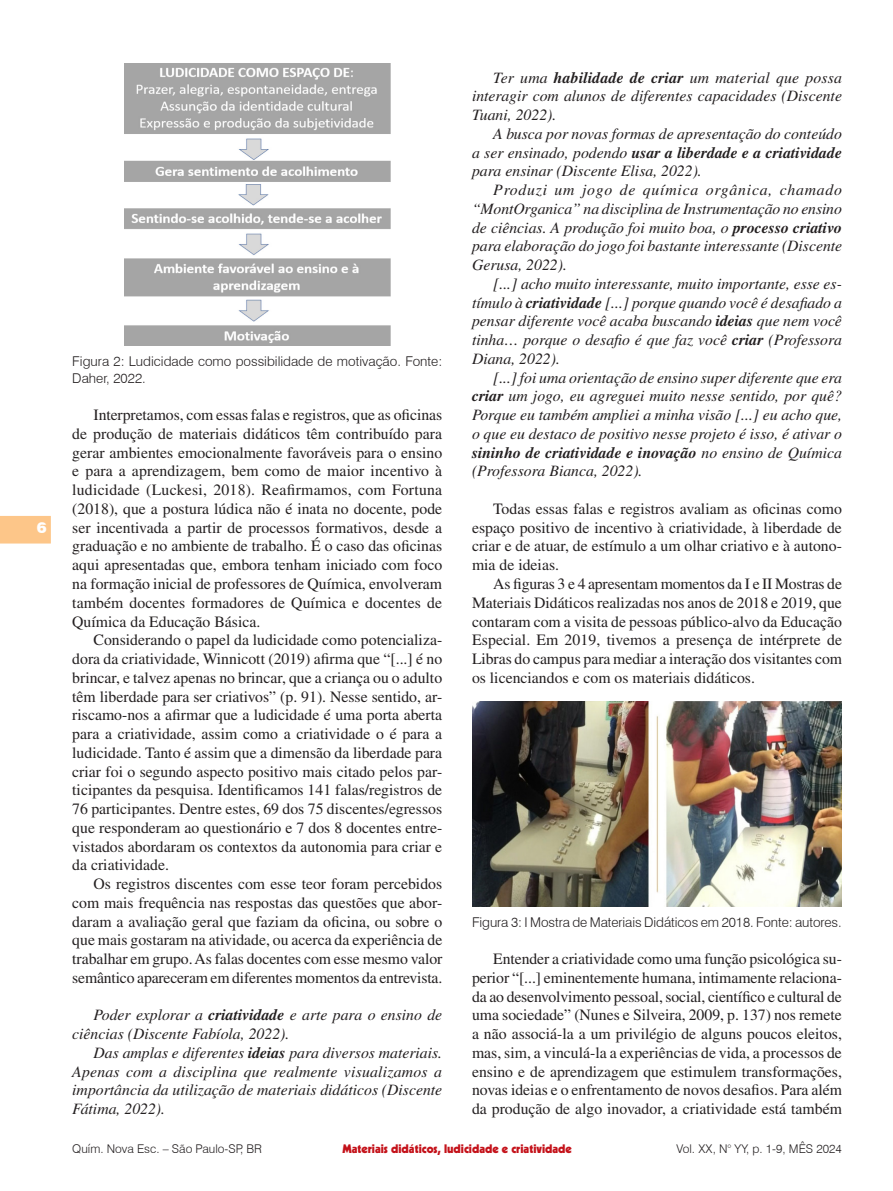
<style>
.page{position:relative;width:893px;height:1191px;background:#fff}
.page>*{position:absolute;margin:0;border:0;box-sizing:border-box;transform-origin:0 0}
.t1{font:15.75px/18.8px "Times LT Std";color:#231f20;text-align:justify}
.t2{font:italic 15.75px/18.8px "Times LT Std";color:#231f20;text-align:justify}
.t3{font:900 15px "Swiss 721 BT";color:#fff}
.Figura{font:300 13.5px/16.2px "Swiss 721 BT";color:#231f20}
.t4{font:300 12px "Swiss 721 BT";color:#231f20}
.t5{font:900 12px "Kabel LT Std";color:#c4121a}
.s1{font-weight:700}
</style>
<div class="page">
<svg style="left:0;top:516px;width:51px;height:27px"></svg>
<img style="left:124px;top:64px;width:266px;height:281px">
<img style="left:472px;top:701px;width:370px;height:205px">
<p class="t3" style="left:37px;top:518px;width:11px">6</p>
<p class="Figura" style="left:72px;top:353px;width:371px">Figura 2: Ludicidade como possibilidade de motivação. Fonte:<br>Daher, 2022.</p>
<p class="t1" style="left:72px;top:405px;width:371px;text-indent:21px">Interpretamos, com essas falas e registros, que as oficinas de produção de materiais didáticos têm contribuído para gerar ambientes emocionalmente favoráveis para o ensino e para a aprendizagem, bem como de maior incentivo à ludicidade (Luckesi, 2018). Reafirmamos, com Fortuna (2018), que a postura lúdica não é inata no docente, pode ser incentivada a partir de processos formativos, desde a graduação e no ambiente de trabalho. É o caso das oficinas aqui apresentadas que, embora tenham iniciado com foco na formação inicial de professores de Química, envolveram também docentes formadores de Química e docentes de Química da Educação Básica.</p>
<p class="t1" style="left:72px;top:630px;width:371px;text-indent:21px">Considerando o papel da ludicidade como potencializa&shy;dora da criatividade, Winnicott (2019) afirma que “[...] é no brincar, e talvez apenas no brincar, que a criança ou o adulto têm liberdade para ser criativos” (p. 91). Nesse sentido, ar&shy;riscamo-nos a afirmar que a ludicidade é uma porta aberta para a criatividade, assim como a criatividade o é para a ludicidade. Tanto é assim que a dimensão da liberdade para criar foi o segundo aspecto positivo mais citado pelos par&shy;ticipantes da pesquisa. Identificamos 141 falas/registros de 76 participantes. Dentre estes, 69 dos 75 discentes/egressos que responderam ao questionário e 7 dos 8 docentes entre&shy;vistados abordaram os contextos da autonomia para criar e da criatividade.</p>
<p class="t1" style="left:72px;top:874px;width:372px;text-indent:21px">Os registros discentes com esse teor foram percebidos com mais frequência nas respostas das questões que abor&shy;daram a avaliação geral que faziam da oficina, ou sobre o que mais gostaram na atividade, ou acerca da experiência de trabalhar em grupo. As falas docentes com esse mesmo valor semântico apareceram em diferentes momentos da entrevista.</p>
<p class="t2" style="left:72px;top:1005px;width:371px;text-indent:21px">Poder explorar a <span class="s1">criatividade</span> e arte para o ensino de ciências (Discente Fabíola, 2022).</p>
<p class="t2" style="left:72px;top:1043px;width:371px;text-indent:21px">Das amplas e diferentes <span class="s1">ideias</span> para diversos materiais.<br>Apenas com a disciplina que realmente visualizamos a importância da utilização de materiais didáticos (Discente Fátima, 2022).</p>
<p class="t2" style="left:472px;top:68px;width:372px;text-indent:21px">Ter uma <span class="s1">habilidade de criar</span> um material que possa interagir com alunos de diferentes capacidades (Discente Tuani, 2022).</p>
<p class="t2" style="left:472px;top:124px;width:371px;text-indent:21px">A busca por novas formas de apresentação do conteúdo a ser ensinado, podendo <span class="s1">usar a liberdade e a criatividade </span>para ensinar (Discente Elisa, 2022).</p>
<p class="t2" style="left:472px;top:180px;width:372px;text-indent:21px">Produzi um jogo de química orgânica, chamado “MontOrganica” na disciplina de Instrumentação no ensino de ciências. A produção foi muito boa, o <span class="s1">processo criativo </span>para elaboração do jogo foi bastante interessante (Discente Gerusa, 2022).</p>
<p class="t2" style="left:472px;top:274px;width:371px;text-indent:21px">[...] acho muito interessante, muito importante, esse es&shy;tímulo à <span class="s1">criatividade</span> [...] porque quando você é desafiado a pensar diferente você acaba buscando <span class="s1">ideias</span> que nem você tinha… porque o desafio é que faz você <span class="s1">criar</span> (Professora Diana, 2022).</p>
<p class="t2" style="left:472px;top:368px;width:372px;text-indent:21px">[...] foi uma orientação de ensino super diferente que era <span class="s1">criar</span> um jogo, eu agreguei muito nesse sentido, por quê?<br>Porque eu também ampliei a minha visão [...] eu acho que, o que eu destaco de positivo nesse projeto é isso, é ativar o <span class="s1">sininho de criatividade e inovação</span> no ensino de Química (Professora Bianca, 2022).</p>
<p class="t1" style="left:472px;top:499px;width:371px;text-indent:21px">Todas essas falas e registros avaliam as oficinas como espaço positivo de incentivo à criatividade, à liberdade de criar e de atuar, de estímulo a um olhar criativo e à autono&shy;mia de ideias.</p>
<p class="t1" style="left:472px;top:574px;width:372px;text-indent:21px">As figuras 3 e 4 apresentam momentos da I e II Mostras de Materiais Didáticos realizadas nos anos de 2018 e 2019, que contaram com a visita de pessoas público-alvo da Educação Especial. Em 2019, tivemos a presença de intérprete de Libras do campus para mediar a interação dos visitantes com os licenciandos e com os materiais didáticos.</p>
<p class="Figura" style="left:472px;top:913px;width:371px">Figura 3: I Mostra de Materiais Didáticos em 2018. Fonte: autores.</p>
<p class="t1" style="left:472px;top:949px;width:372px;text-indent:21px">Entender a criatividade como uma função psicológica su&shy;perior “[...] eminentemente humana, intimamente relaciona&shy;da ao desenvolvimento pessoal, social, científico e cultural de uma sociedade” (Nunes e Silveira, 2009, p. 137) nos remete a não associá-la a um privilégio de alguns poucos eleitos, mas, sim, a vinculá-la a experiências de vida, a processos de ensino e de aprendizagem que estimulem transformações, novas ideias e o enfrentamento de novos desafios. Para além da produção de algo inovador, a criatividade está também</p>
<p class="t4" style="left:72px;top:1141px;width:191px">Quím. Nova Esc. – São Paulo-SP, BR</p>
<p class="t4" style="left:676px;top:1141px;width:167px">Vol. XX, N° YY, p. 1-9, MÊS 2024</p>
<p class="t5" style="left:342px;top:1141px;width:231px">Materiais didáticos, ludicidade e criatividade</p>
</div>
